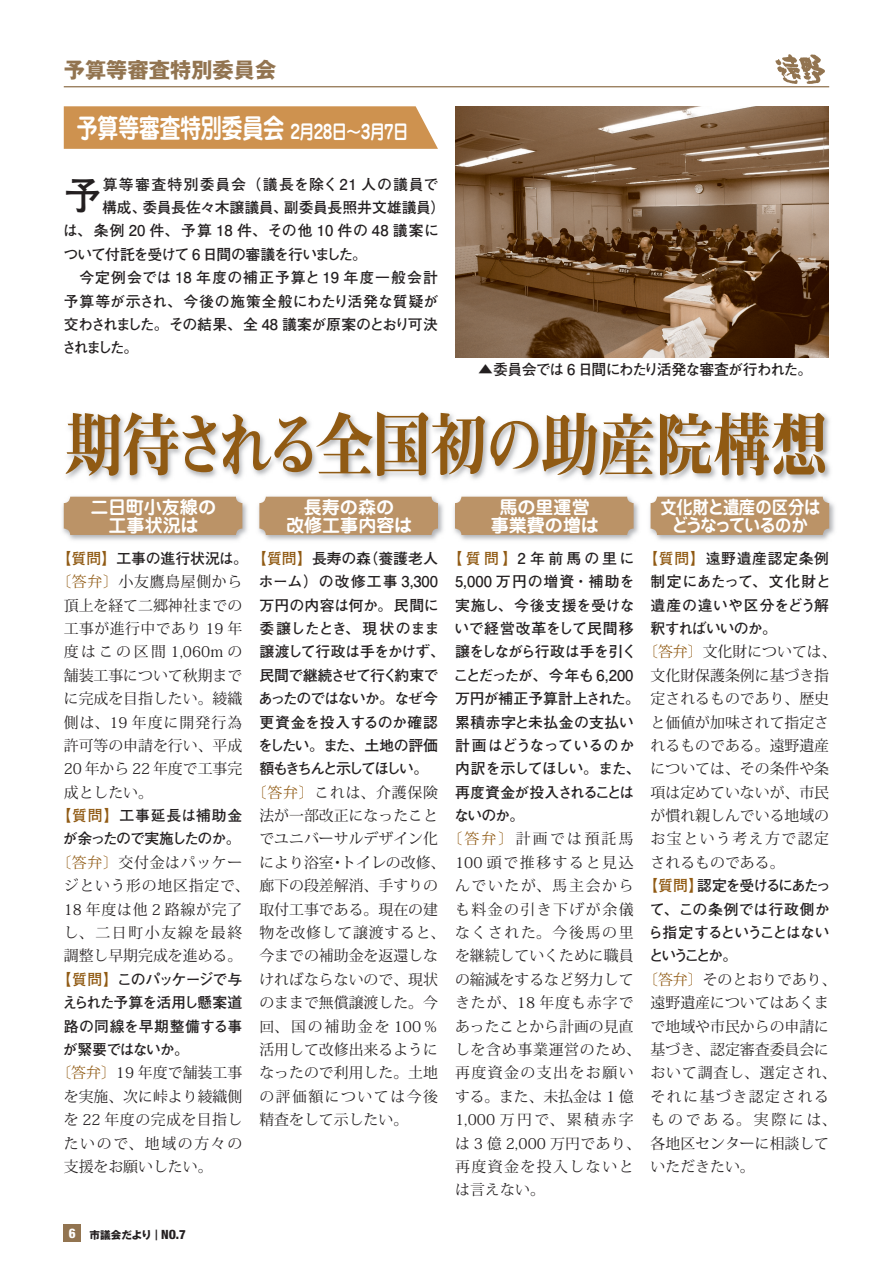
<style>
.page{position:relative;width:893px;height:1263px;background:#fff}
.page>*{position:absolute;margin:0;border:0;box-sizing:border-box;transform-origin:0 0}
.t1{font:69.15px "Midashi Min Pro MA31";letter-spacing:-.025em;color:#905a13;scale:.85 1}
.t2{font:700 38.25px "Futo Go B101 Pro";color:#231f20}
.t3{font:700 26.55px "Jun 501 Pro";letter-spacing:-.025em;color:#fff;scale:.8 1}
.t4{font:700 21.3px "Gothic MB101 Pro";color:#927450}
.t5{font:700 18px/18px "Jun 501 Pro";color:#fff;text-align:center}
.t6{font:700 18px/18px "Jun 501 Pro";letter-spacing:-.035em;color:#fff;text-align:center;scale:.9 1}
.t7{font:14.85px/23.4px "Koz Min Std";color:#231f20;text-align:justify}
.t8{font:700 14.85px/23.4px "Futo Go B101 Pro";letter-spacing:-.02em;color:#231f20;text-align:justify}
.t9{font:14.85px/23.4px "Koz Min Std";letter-spacing:.065em;color:#231f20}
.t10{font:14.85px/23.4px "Koz Min Std";letter-spacing:.05em;color:#231f20;text-align:center}
.t11{font:700 14.85px "Futo Go B101 Pro";letter-spacing:-.065em;color:#231f20}
.t12{font:700 14.85px/23.4px "Futo Go B101 Pro";letter-spacing:.06em;color:#231f20;text-align:center}
.t13{font:700 14.85px "Futo Go B101 Pro";letter-spacing:.07em;color:#231f20}
.t14{font:700 14.85px "Futo Go B101 Pro";letter-spacing:-.075em;color:#231f20}
.t15{font:700 14.85px "Futo Go B101 Pro";letter-spacing:.02em;color:#231f20}
.t16{font:700 14.85px "Futo Go B101 Pro";letter-spacing:-.06em;color:#231f20}
.t17{font:700 14.85px "Futo Go B101 Pro";letter-spacing:.025em;color:#231f20}
.t18{font:700 14.85px "Futo Go B101 Pro";color:#231f20}
.t19{font:700 14.85px "Futo Go B101 Pro";letter-spacing:.04em;color:#231f20}
.t20{font:700 14.85px "Futo Go B101 Pro";letter-spacing:.035em;color:#231f20}
.t21{font:700 10.65px "Gothic MB101 Pro";letter-spacing:-.01em;color:#231f20}
.s1{font-size:19.2px}
.s2{color:#905a13}
.s3{font-family:"Helvetica Neue";font-weight:800;font-stretch:condensed;font-size:13.35px;color:#fff}
.s4{font-family:"Helvetica Neue";font-weight:800;font-stretch:condensed;font-size:12.75px}
.s5{font-family:"Koz Min Std";font-weight:400;color:#905a13}
.s6{font-family:"Koz Min Std";font-weight:400}
</style>
<div class="page">
<hr style="left:64px;top:86px;width:765px;height:1px;background:#927450">
<svg style="left:775px;top:54px;width:50px;height:30px"></svg>
<div style="left:64px;top:1224px;width:17px;height:17px;background:#927450"></div>
<img style="left:455px;top:106px;width:373px;height:251px">
<svg style="left:64px;top:106px;width:374px;height:43px;background:#cf9655"></svg>
<img style="left:649px;top:496px;width:186px;height:45px">
<div style="left:651px;top:497px;width:178px;height:38px;background:#bb9367;border-radius:6px"></div>
<img style="left:453px;top:496px;width:186px;height:45px">
<div style="left:455px;top:497px;width:179px;height:38px;background:#bb9367;border-radius:6px"></div>
<img style="left:258px;top:496px;width:186px;height:45px">
<div style="left:259px;top:497px;width:179px;height:38px;background:#bb9367;border-radius:6px"></div>
<img style="left:62px;top:496px;width:186px;height:45px">
<div style="left:64px;top:497px;width:178px;height:38px;background:#bb9367;border-radius:6px"></div>
<img style="left:67px;top:413px;width:764px;height:69px">
<h3 class="t4" style="left:64px;top:52px;width:214px">予算等審査特別委員会</h3>
<h3 class="t3" style="left:77px;top:107px;width:416px">予算等審査特別委員会 <span class="s1">2月28日～3月7日</span></h3>
<h2 class="t2" style="left:64px;top:165px;width:40px">予</h2>
<p class="t13" style="left:103px;top:172px;width:337px">算等審査特別委員会（議長を除く21 人の議員で</p>
<p class="t18" style="left:102px;top:195px;width:345px">構成、委員長佐々木譲議員、副委員長照井文雄議員）</p>
<p class="t15" style="left:63px;top:219px;width:377px">は、条例 20 件、予算 18 件、その他 10 件の 48 議案に</p>
<p class="t14" style="left:63px;top:242px;width:305px">ついて付託を受けて 6 日間の審議を行いました。</p>
<p class="t13" style="left:64px;top:266px;width:376px">　今定例会では 18 年度の補正予算と19 年度一般会計</p>
<p class="t17" style="left:64px;top:289px;width:376px">予算等が示され、今後の施策全般にわたり活発な質疑が</p>
<p class="t11" style="left:64px;top:312px;width:376px">交わされました。その結果、全 48 議案が原案のとおり可決</p>
<p class="t8" style="left:62px;top:334px;width:78px">されました。</p>
<p class="t11" style="left:478px;top:357px;width:335px">▲委員会では 6 日間にわたり活発な審査が行われた。</p>
<h1 class="t1" style="left:64px;top:391px;width:900px">期待される全国初の助産院構想</h1>
<p class="t5" style="left:91px;top:496px;width:127px">二日町小友線の工事状況は</p>
<p class="t5" style="left:286px;top:496px;width:128px">長寿の森の<br>改修工事内容は</p>
<p class="t8" style="left:258px;top:544px;width:188px;text-align:left;text-indent:-202px"><span class="s2">【質問】</span>工事の進行状況は。<span class="s2">【質問】</span>長寿の森（養護老人ホーム）の改修工事 3,300万円の内容は何か。民間に委譲したとき、現状のまま譲渡して行政は手をかけず、民間で継続させて行く約束であったのではないか。なぜ今更資金を投入するのか確認をしたい。また、土地の評価額もきちんと示してほしい。</p>
<p class="t7" style="left:259px;top:781px;width:188px;text-align:left;text-indent:-7px"><span class="s2">〔答弁〕</span>これは、介護保険法が一部改正になったことでユニバーサルデザイン化により浴室・トイレの改修、廊下の段差解消、手すりの取付工事である。現在の建物を改修して譲渡すると、今までの補助金を返還しなければならないので、現状のままで無償譲渡した。今回、国の補助金を 100％活用して改修出来るようになったので利用した。土地の評価額については今後精査をして示したい。</p>
<p class="t7" style="left:64px;top:570px;width:180px;text-indent:-7px"><span class="s2">〔答弁〕</span>小友鷹鳥屋側から頂上を経て二郷神社までの工事が進行中であり 19 年度はこの区間 1,060m の舗装工事について秋期までに完成を目指したい。綾織側は、19 年度に開発行為許可等の申請を行い、平成20 年から 22 年度で工事完成としたい。</p>
<p class="t8" style="left:56px;top:802px;width:187px;text-align:center"><span class="s2">【質問】</span>工事延長は補助金が余ったので実施したのか。</p>
<p class="t10" style="left:56px;top:851px;width:195px"><span class="s2">〔答弁〕</span>交付金はパッケージという形の地区指定で、<br>18 年度は他 2 路線が完了し、二日町小友線を最終調整し早期完成を進める。</p>
<p class="t8" style="left:63px;top:965px;width:181px;text-indent:-6px"><span class="s2">【質問】</span>このパッケージで与えられた予算を活用し懸案道路の同線を早期整備する事が緊要ではないか。</p>
<p class="t7" style="left:64px;top:1061px;width:180px;text-indent:-7px"><span class="s2">〔答弁〕</span>19 年度で舗装工事を実施、次に峠より綾織側を 22 年度の完成を目指したいので、地域の方々の支援をお願いしたい。</p>
<p class="t21" style="left:69px;top:1226px;width:118px"><span class="s3">6</span> 市議会だより｜<span class="s4">NO.7</span></p>
<p class="t6" style="left:660px;top:496px;width:179px">文化財と遺産の区分はどうなっているのか</p>
<p class="t19" style="left:643px;top:546px;width:187px"><span class="s2">【質問】</span>遠野遺産認定条例</p>
<p class="t8" style="left:651px;top:568px;width:182px">制定にあたって、文化財と</p>
<p class="t20" style="left:651px;top:593px;width:180px">遺産の違いや区分をどう解</p>
<p class="t14" style="left:651px;top:616px;width:128px">釈すればいいのか。</p>
<p class="t16" style="left:455px;top:640px;width:383px">譲をしながら行政は手を引く<span class="s5">〔答弁〕</span><span class="s6">文化財については、</span></p>
<p class="t7" style="left:651px;top:664px;width:180px">文化財保護条例に基づき指定されるものであり、歴史と価値が加味されて指定されるものである。遠野遺産については、その条件や条項は定めていないが、市民が慣れ親しんでいる地域のお宝という考え方で認定されるものである。</p>
<p class="t8" style="left:648px;top:872px;width:184px;text-indent:-5px"><span class="s2">【質問】</span>認定を受けるにあたって、この条例では行政側から指定するということはないということか。</p>
<p class="t7" style="left:651px;top:968px;width:188px;text-align:left;text-indent:-7px"><span class="s2">〔答弁〕</span>そのとおりであり、遠野遺産についてはあくまで地域や市民からの申請に基づき、認定審査委員会において調査し、選定され、それに基づき認定されるものである。実際には、各地区センターに相談していただきたい。</p>
<p class="t5" style="left:491px;top:496px;width:110px">馬の里運営事業費の増は</p>
<p class="t12" style="left:448px;top:544px;width:189px"><span class="s2">【質問】</span>2年前馬の里に<br>5,000 万円の増資・補助を実施し、今後支援を受けないで経営改革をして民間移</p>
<p class="t8" style="left:454px;top:661px;width:188px;text-align:left">ことだったが、今年も 6,200万円が補正予算計上された。累積赤字と未払金の支払い計画はどうなっているのか内訳を示してほしい。また、再度資金が投入されることはないのか。</p>
<p class="t9" style="left:455px;top:827px;width:188px;text-indent:-7px"><span class="s2">〔答弁〕</span>計画では預託馬<br>100 頭で推移すると見込んでいたが、馬主会からも料金の引き下げが余儀なくされた。今後馬の里を継続していくために職員の縮減をするなど努力してきたが、18 年度も赤字であったことから計画の見直しを含め事業運営のため、再度資金の支出をお願いする。また、未払金は 1 億<br>1,000 万円で、累積赤字は 3 億 2,000 万円であり、再度資金を投入しないとは言えない。</p>
</div>
